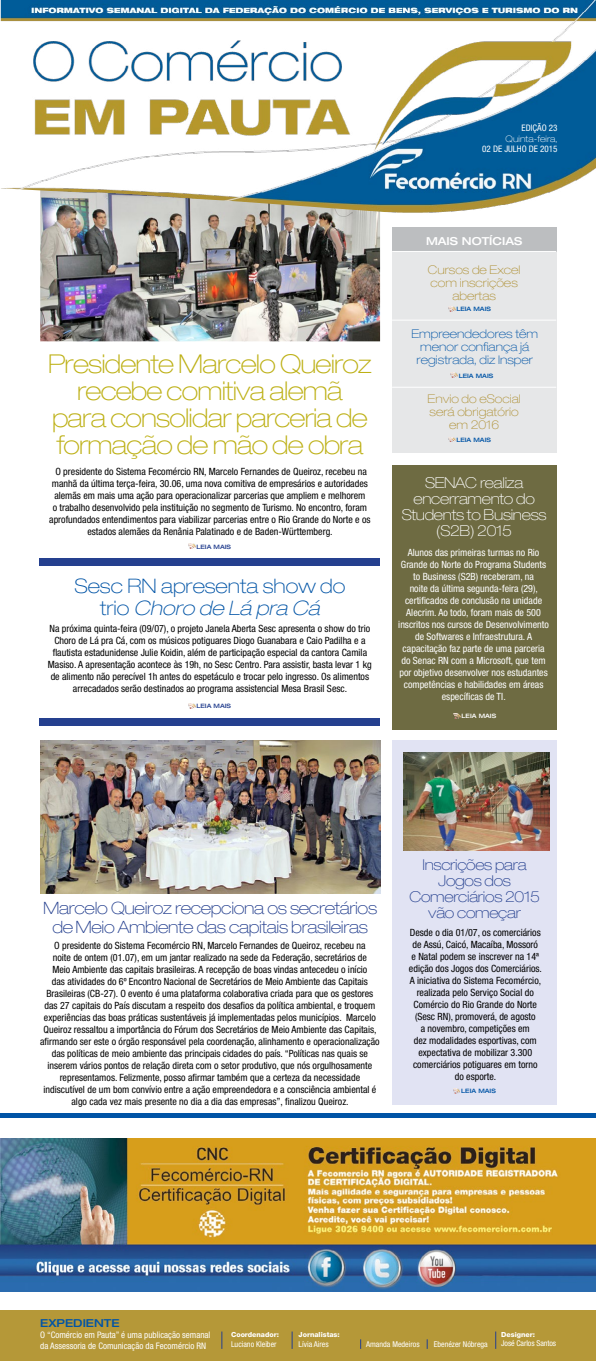
<style>
.page{position:relative;width:596px;height:1361px;background:#fff}
.page>*{position:absolute;margin:0;border:0;box-sizing:border-box;transform-origin:0 0}
.t1{font:100 expanded 26px/27px "Helvetica Neue LT Pro";letter-spacing:-.03em;color:#bdb015;text-align:center}
.t2{font:100 expanded 20px/22px "Helvetica Neue LT Pro";color:#0054a6;text-align:center}
.t3{font:100 expanded 17px/19px "Helvetica Neue LT Pro";letter-spacing:-.02em;color:#25408f;text-align:center}
.t4{font:100 expanded 15px/16px "Helvetica Neue LT Pro";letter-spacing:-.02em;color:#fff;text-align:center}
.t5{font:100 expanded 15px/16px "Helvetica Neue LT Pro";letter-spacing:-.02em;color:#25408f;text-align:center}
.t6{font:100 expanded 12px/13px "Helvetica Neue LT Pro";color:#af9135;text-align:center}
.t7{font:100 expanded 12px/13px "Helvetica Neue LT Pro";color:#0054a6;text-align:center}
.t8{font:500 expanded 11px "Helvetica Neue LT Pro";color:#fff}
.t9{font:500 expanded 11px "Helvetica Neue LT Pro";color:#0054a6}
.t10{font:condensed 10px/12px "Helvetica Neue LT Pro";color:#000;text-align:center}
.t11{font:condensed 10px/12px "Helvetica Neue LT Pro";color:#fff;text-align:center}
.t12{font:condensed 9px/10.8px "Helvetica Neue LT Pro";color:#fff}
.t13{font:100 expanded 9px "Helvetica Neue LT Pro";color:#fff}
.t14{font:condensed 8px "Helvetica Neue LT Pro";color:#fff}
.t15{font:800 7px "Helvetica Neue LT Pro";color:#fff}
.t16{font:500 expanded 6px "Helvetica Neue LT Pro";color:#0054a6}
.t17{font:500 expanded 6px "Helvetica Neue LT Pro";color:#25408f}
.t18{font:500 expanded 6px "Helvetica Neue LT Pro";color:#fff}
.s1{font-style:italic}
</style>
<div class="page">
<img style="left:40px;top:227px;width:340px;height:114px">
<div style="left:392px;top:465px;width:164px;height:264px;background:#6e6b42"></div>
<div style="left:392px;top:740px;width:164px;height:365px;background:#e1e3f3"></div>
<div style="left:392px;top:227px;width:164px;height:225px;background:#e6e7e8"></div>
<div style="left:392px;top:227px;width:164px;height:25px;background:#bcbec0"></div>
<div style="left:0;top:1113px;width:595px;height:5px;background:#0054a6"></div>
<div style="left:40px;top:558px;width:340px;height:8px;background:#25408f"></div>
<div style="left:40px;top:719px;width:340px;height:7px;background:#25408f"></div>
<div style="left:0;top:1311px;width:595px;height:50px;background:#b59838"></div>
<svg style="left:221px;top:1331px;width:1px;height:18px"></svg>
<svg style="left:291px;top:1331px;width:1px;height:18px"></svg>
<svg style="left:495px;top:1331px;width:1px;height:18px"></svg>
<img style="left:0;top:1138px;width:595px;height:153px">
<hr style="left:392px;top:251px;width:164px;height:1px;background:#fff">
<hr style="left:392px;top:320px;width:164px;height:1px;background:#fff">
<hr style="left:392px;top:387px;width:164px;height:1px;background:#fff">
<svg style="left:450px;top:373px;width:7px;height:5px"></svg>
<svg style="left:448px;top:307px;width:6px;height:5px"></svg>
<svg style="left:448px;top:437px;width:6px;height:5px"></svg>
<img style="left:1px;top:0;width:594px;height:227px">
<svg style="left:453px;top:1088px;width:6px;height:5px"></svg>
<svg style="left:453px;top:713px;width:7px;height:5px"></svg>
<svg style="left:189px;top:544px;width:6px;height:5px"></svg>
<svg style="left:189px;top:703px;width:6px;height:5px"></svg>
<img style="left:40px;top:740px;width:340px;height:153px">
<img style="left:403px;top:752px;width:146px;height:98px">
<p class="t12" style="left:521px;top:122px;width:37px">EDIÇÃO 23</p>
<p class="t13" style="left:505px;top:133px;width:53px">Quinta-feira,</p>
<p class="t12" style="left:482px;top:144px;width:77px">02 de JULHO de 2015</p>
<p class="t8" style="left:426px;top:234px;width:98px">MAIS NOTÍCIAS</p>
<p class="t6" style="left:427px;top:263px;width:94px">Cursos de Excel com inscrições abertas</p>
<h1 class="t1" style="left:48px;top:350px;width:325px">Presidente Marcelo Queiroz recebe comitiva alemã para consolidar parceria de formação de mão de obra</h1>
<p class="t10" style="left:49px;top:465px;width:323px">O presidente do Sistema Fecomércio RN, Marcelo Fernandes de Queiroz, recebeu na manhã da última terça-feira, 30.06, uma nova comitiva de empresários e autoridades alemãs em mais uma ação para operacionalizar parcerias que ampliem e melhorem<br>o trabalho desenvolvido pela instituição no segmento de Turismo. No encontro, foram aprofundados entendimentos para viabilizar parcerias entre o Rio Grande do Norte e os estados alemães da Renânia Palatinado e de Baden-Württemberg.</p>
<p class="t17" style="left:196px;top:543px;width:36px">LEIA MAIS</p>
<h2 class="t2" style="left:74px;top:574px;width:272px">Sesc RN apresenta show do trio <span class="s1">Choro de Lá pra Cá</span></h2>
<p class="t10" style="left:48px;top:622px;width:325px">Na próxima quinta-feira (09/07), o projeto Janela Aberta Sesc apresenta o show do trio Choro de Lá pra Cá, com os músicos potiguares Diogo Guanabara e Caio Padilha e a flautista estadunidense Julie Koidin, além de participação especial da cantora Camila Masiso. A apresentação acontece às 19h, no Sesc Centro. Para assistir, basta levar 1 kg de alimento não perecível 1h antes do espetáculo e trocar pelo ingresso. Os alimentos arrecadados serão destinados ao programa assistencial Mesa Brasil Sesc.</p>
<p class="t17" style="left:196px;top:702px;width:36px">LEIA MAIS</p>
<p class="t16" style="left:456px;top:305px;width:36px">LEIA MAIS</p>
<p class="t7" style="left:411px;top:328px;width:128px">Empreendedores têm menor confiança já registrada, diz Insper</p>
<p class="t16" style="left:458px;top:372px;width:36px">LEIA MAIS</p>
<p class="t6" style="left:427px;top:392px;width:95px">Envio do eSocial será obrigatório em 2016</p>
<p class="t16" style="left:456px;top:436px;width:36px">LEIA MAIS</p>
<h3 class="t4" style="left:401px;top:474px;width:146px">SENAC realiza encerramento do<br>Students to Business (S2B) 2015</h3>
<p class="t11" style="left:398px;top:546px;width:152px">Alunos das primeiras turmas no Rio Grande do Norte do Programa Students to Business (S2B) receberam, na<br>noite da última segunda-feira (29), certificados de conclusão na unidade Alecrim. Ao todo, foram mais de 500 inscritos nos cursos de Desenvolvimento de Softwares e Infraestrutura. A capacitação faz parte de uma parceria do Senac RN com a Microsoft, que tem por objetivo desenvolver nos estudantes competências e habilidades em áreas específicas de TI.</p>
<p class="t18" style="left:461px;top:712px;width:36px">LEIA MAIS</p>
<h3 class="t3" style="left:43px;top:898px;width:335px">Marcelo Queiroz recepciona os secretários deMeio Ambiente das capitais brasileiras</h3>
<p class="t10" style="left:40px;top:939px;width:341px">O presidente do Sistema Fecomércio RN, Marcelo Fernandes de Queiroz, recebeu na<br>noite de ontem (01.07), em um jantar realizado na sede da Federação, secretários de<br>Meio Ambiente das capitais brasileiras. A recepção de boas vindas antecedeu o início<br>das atividades do 6º Encontro Nacional de Secretários de Meio Ambiente das Capitais Brasileiras (CB-27). O evento é uma plataforma colaborativa criada para que os gestores das 27 capitais do País discutam a respeito dos desafios da política ambiental, e troquem experiências das boas práticas sustentáveis já implementadas pelos municípios. Marcelo Queiroz ressaltou a importância do Fórum dos Secretários de Meio Ambiente das Capitais, afirmando ser este o órgão responsável pela coordenação, alinhamento e operacionalização das políticas de meio ambiente das principais cidades do país. “Políticas nas quais se inserem vários pontos de relação direta com o setor produtivo, que nós orgulhosamente representamos. Felizmente, posso afirmar também que a certeza da necessidade indiscutível de um bom convívio entre a ação empreendedora e a consciência ambiental é algo cada vez mais presente no dia a dia das empresas”, finalizou Queiroz.</p>
<h3 class="t5" style="left:409px;top:856px;width:132px">Inscrições para<br>Jogos dos<br>Comerciários 2015 vão começar</h3>
<p class="t10" style="left:408px;top:926px;width:134px">Desde o dia 01/07, os comerciários de Assú, Caicó, Macaíba, Mossoró<br>e Natal podem se inscrever na 14ª edição dos Jogos dos Comerciários.<br>A iniciativa do Sistema Fecomércio, realizada pelo Serviço Social do<br>Comércio do Rio Grande do Norte (Sesc RN), promoverá, de agosto<br>a novembro, competições em<br>dez modalidades esportivas, com expectativa de mobilizar 3.300 comerciários potiguares em torno do esporte.</p>
<p class="t16" style="left:461px;top:1087px;width:36px">LEIA MAIS</p>
<p class="t9" style="left:40px;top:1316px;width:81px">EXPEDIENTE</p>
<p class="t12" style="left:40px;top:1329px;width:172px">O “Comércio em Pauta” é uma publicação semanal da Assessoria de Comunicação da Fecomércio RN</p>
<p class="t15" style="left:231px;top:1330px;width:49px">Coordenador:</p>
<p class="t14" style="left:231px;top:1339px;width:47px">Luciano Kleiber</p>
<p class="t15" style="left:298px;top:1330px;width:42px">Jornalistas:</p>
<p class="t14" style="left:298px;top:1339px;width:32px">Lívia Aires</p>
<p class="t14" style="left:366px;top:1339px;width:55px">Amanda Medeiros</p>
<p class="t14" style="left:433px;top:1339px;width:56px">Ebenézer Nóbrega</p>
<p class="t15" style="left:501px;top:1330px;width:35px">Designer:</p>
<p class="t14" style="left:501px;top:1338px;width:56px">José Carlos Santos</p>
</div>
